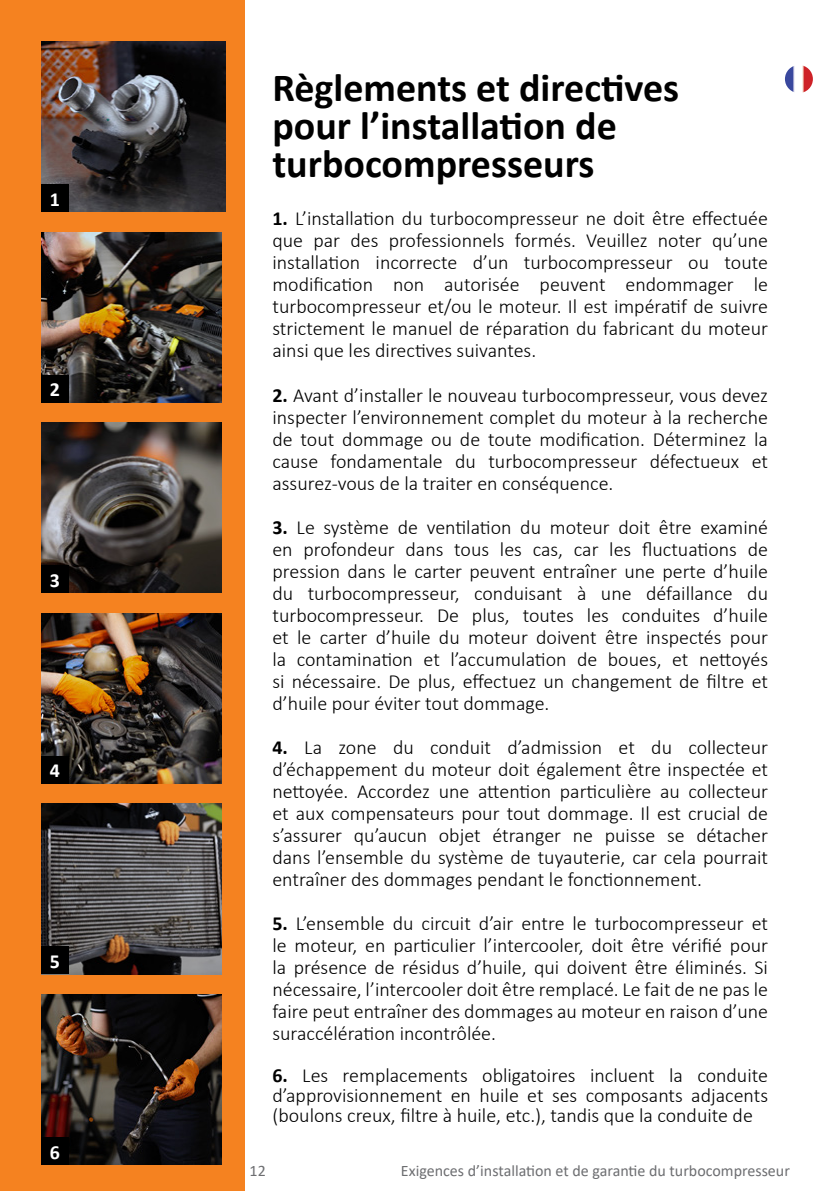
<style>
.page{position:relative;width:840px;height:1191px;background:#fff}
.page>*{position:absolute;margin:0;border:0;box-sizing:border-box;transform-origin:0 0}
.t1{font:700 40px/38px "Calibri";color:#000}
.t2{font:300 20px/22px "Calibri";color:#000;text-align:justify}
.t3{font:700 20px "Calibri";color:#fff}
.t4{font:16px "Calibri";color:#6d6e71}
.s1{font-weight:700}
</style>
<div class="page">
<div style="left:0;top:0;width:244px;height:1191px;background:#f58220"></div>
<img style="left:41px;top:42px;width:184px;height:170px">
<div style="left:41px;top:184px;width:27px;height:28px;background:#000"></div>
<img style="left:41px;top:232px;width:180px;height:170px">
<div style="left:41px;top:375px;width:27px;height:27px;background:#000"></div>
<img style="left:41px;top:423px;width:180px;height:170px">
<div style="left:41px;top:565px;width:27px;height:28px;background:#000"></div>
<img style="left:41px;top:613px;width:180px;height:170px">
<div style="left:41px;top:756px;width:27px;height:27px;background:#000"></div>
<img style="left:41px;top:804px;width:180px;height:170px">
<div style="left:41px;top:946px;width:27px;height:28px;background:#000"></div>
<img style="left:41px;top:994px;width:180px;height:170px">
<div style="left:41px;top:1137px;width:27px;height:27px;background:#000"></div>
<img style="left:784px;top:65px;width:28px;height:28px;border-radius:14px">
<p class="t3" style="left:50px;top:185px;width:12px">1</p>
<p class="t3" style="left:50px;top:375px;width:12px">2</p>
<p class="t3" style="left:50px;top:566px;width:12px">3</p>
<p class="t3" style="left:50px;top:756px;width:12px">4</p>
<p class="t3" style="left:50px;top:947px;width:12px">5</p>
<p class="t3" style="left:50px;top:1137px;width:12px">6</p>
<h1 class="t1" style="left:272px;top:69px;width:408px">Règlements et directives pour l’installation de turbocompresseurs</h1>
<p class="t2" style="left:272px;top:208px;width:497px"><span class="s1">1.</span> L’installation du turbocompresseur ne doit être effectuée que par des professionnels formés. Veuillez noter qu’une installation incorrecte d’un turbocompresseur ou toute modification non autorisée peuvent endommager le turbocompresseur et/ou le moteur. Il est impératif de suivre strictement le manuel de réparation du fabricant du moteur ainsi que les directives suivantes.</p>
<p class="t2" style="left:272px;top:384px;width:497px"><span class="s1">2.</span> Avant d’installer le nouveau turbocompresseur, vous devez inspecter l’environnement complet du moteur à la recherche de tout dommage ou de toute modification. Déterminez la cause fondamentale du turbocompresseur défectueux et assurez-vous de la traiter en conséquence.</p>
<p class="t2" style="left:272px;top:516px;width:497px"><span class="s1">3.</span> Le système de ventilation du moteur doit être examiné en profondeur dans tous les cas, car les fluctuations de pression dans le carter peuvent entraîner une perte d’huile du turbocompresseur, conduisant à une défaillance du turbocompresseur. De plus, toutes les conduites d’huile et le carter d’huile du moteur doivent être inspectés pour la contamination et l’accumulation de boues, et nettoyés si nécessaire. De plus, effectuez un changement de filtre et d’huile pour éviter tout dommage.</p>
<p class="t2" style="left:272px;top:736px;width:497px"><span class="s1">4.</span> La zone du conduit d’admission et du collecteur d’échappement du moteur doit également être inspectée et nettoyée. Accordez une attention particulière au collecteur et aux compensateurs pour tout dommage. Il est crucial de s’assurer qu’aucun objet étranger ne puisse se détacher dans l’ensemble du système de tuyauterie, car cela pourrait entraîner des dommages pendant le fonctionnement.</p>
<p class="t2" style="left:272px;top:912px;width:497px"><span class="s1">5.</span> L’ensemble du circuit d’air entre le turbocompresseur et le moteur, en particulier l’intercooler, doit être vérifié pour la présence de résidus d’huile, qui doivent être éliminés. Si nécessaire, l’intercooler doit être remplacé. Le fait de ne pas le faire peut entraîner des dommages au moteur en raison d’une suraccélération incontrôlée.</p>
<p class="t2" style="left:272px;top:1065px;width:497px;line-height:20px"><span class="s1">6.</span> Les remplacements obligatoires incluent la conduite d’approvisionnement en huile et ses composants adjacents (boulons creux, filtre à huile, etc.), tandis que la conduite de</p>
<p class="t4" style="left:249px;top:1160px;width:18px">12</p>
<p class="t4" style="left:401px;top:1160px;width:390px">Exigences d’installation et de garantie du turbocompresseur</p>
</div>
